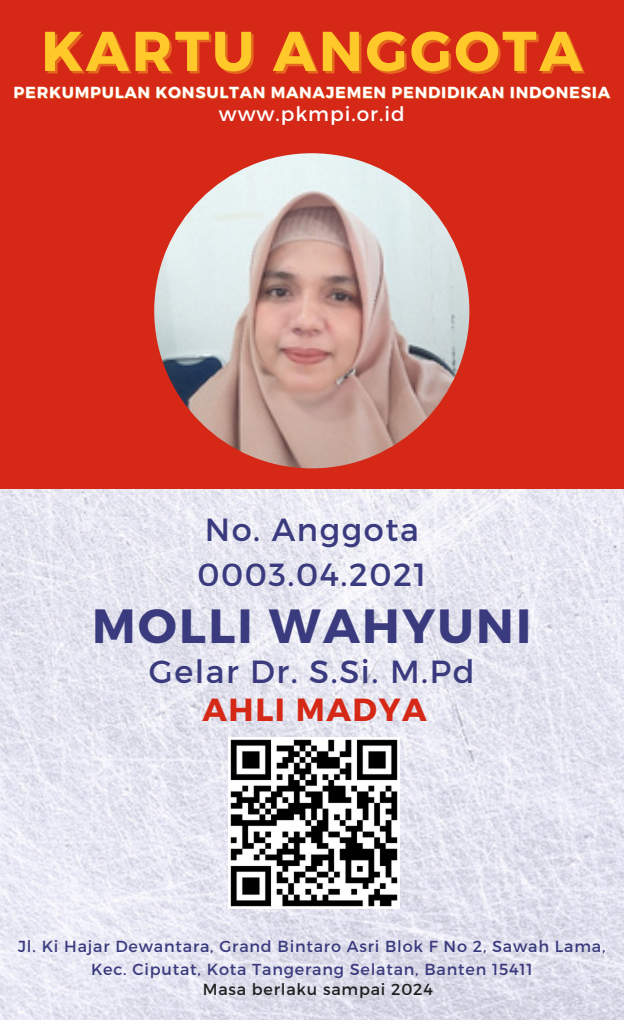
<style>
.page{position:relative;width:624px;height:1020px;background:#fff}
.page>*{position:absolute;margin:0;border:0;box-sizing:border-box;transform-origin:0 0}
.t1{font:700 56px "Montserrat";letter-spacing:.05em;color:#fec929}
.t2{font:700 48px "Montserrat";letter-spacing:.05em;color:#3a3b7e}
.t3{font:32px "Montserrat";letter-spacing:.05em;color:#3a3b7e}
.t4{font:700 32px "Montserrat";letter-spacing:.05em;color:#d52817}
.t5{font:20px "Montserrat";letter-spacing:.05em;color:#fff}
.t6{font:16px/22.8px "Montserrat";letter-spacing:.05em;color:#3a3b7e;text-align:center}
.t7{font:700 16px "Montserrat";letter-spacing:.05em;color:#fff}
.t8{font:16px "Montserrat";letter-spacing:.05em;color:#1c2120}
</style>
<div class="page">
<img style="left:0;top:489px;width:624px;height:531px">
<div style="left:0;top:0;width:624px;height:489px;background:#d52817"></div>
<img style="left:154px;top:153px;width:315px;height:315px;border-radius:50%">
<img style="left:228px;top:737px;width:171px;height:171px">
<p class="t1" style="left:41px;top:15px;width:543px">KARTU ANGGOTA</p>
<p class="t7" style="left:13px;top:82px;width:598px">PERKUMPULAN KONSULTAN MANAJEMEN PENDIDIKAN INDONESIA</p>
<p class="t5" style="left:219px;top:101px;width:188px">www.pkmpi.or.id</p>
<p class="t3" style="left:205px;top:509px;width:216px">No. Anggota</p>
<p class="t3" style="left:198px;top:554px;width:230px">0003.04.2021</p>
<p class="t2" style="left:92px;top:595px;width:441px">MOLLI WAHYUNI</p>
<p class="t3" style="left:149px;top:651px;width:327px">Gelar Dr. S.Si. M.Pd</p>
<p class="t4" style="left:202px;top:689px;width:226px">AHLI MADYA</p>
<p class="t6" style="left:18px;top:935px;width:589px">Jl. Ki Hajar Dewantara, Grand Bintaro Asri Blok F No 2, Sawah Lama,<br>Kec. Ciputat, Kota Tangerang Selatan, Banten 15411</p>
<p class="t8" style="left:203px;top:979px;width:232px">Masa berlaku sampai 2024</p>
</div>
